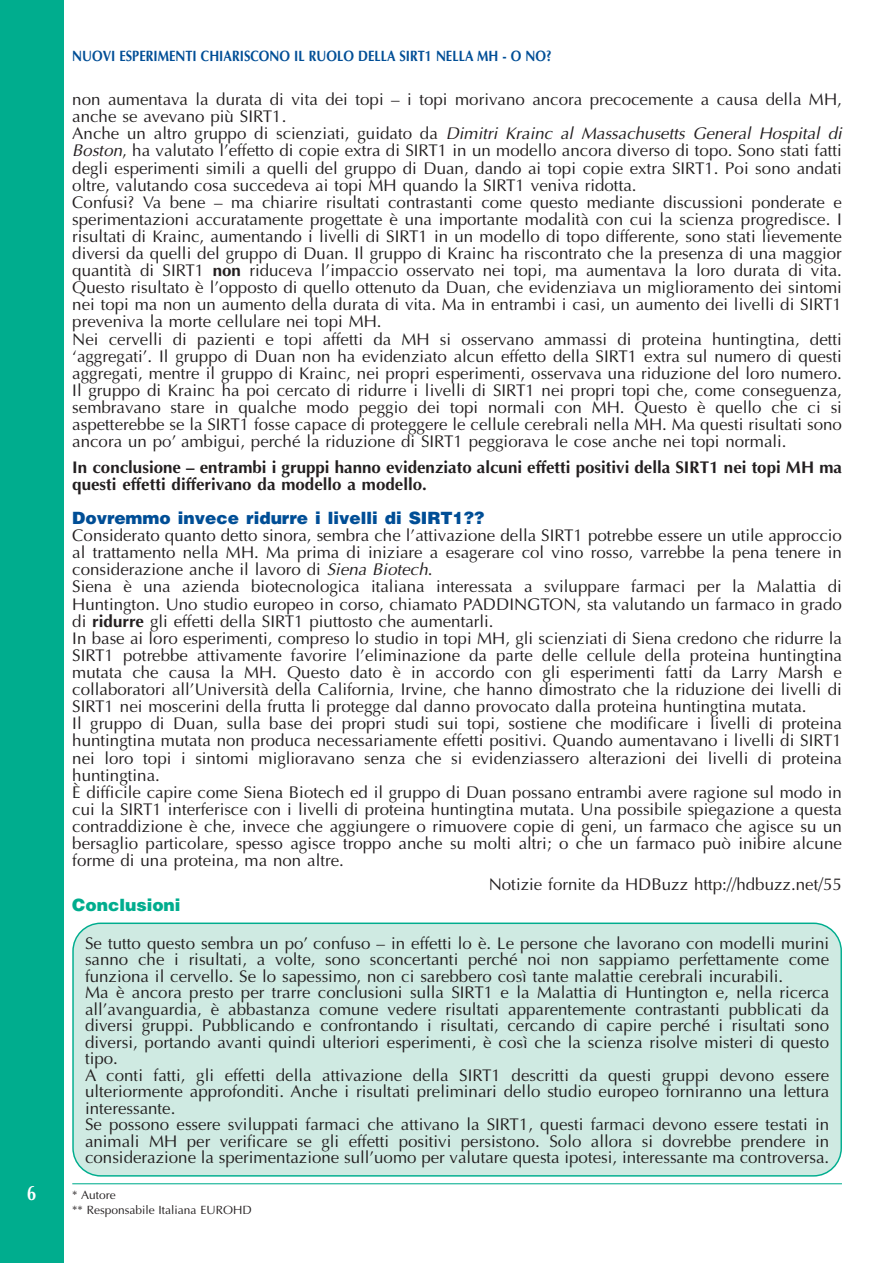
<style>
.page{position:relative;width:893px;height:1263px;background:#fff}
.page>*{position:absolute;margin:0;border:0;box-sizing:border-box;transform-origin:0 0}
.t1{font:700 21px "Optima";color:#fff;scale:.8 1}
.t2{font:16.95px/17.1px "Optima";color:#231f20}
.t3{font:700 16.95px/17.1px "Optima";color:#231f20}
.t4{font:900 16.95px "Helvetica";color:#004e96}
.t5{font:900 16.95px "Helvetica";color:#00ad8e}
.t6{font:700 15px "Optima";color:#004e96;scale:.85 1}
.t7{font:12px/15px "Optima";color:#231f20}
.s1{font-style:italic}
.s2{font-weight:700}
</style>
<div class="page">
<div style="left:0;top:0;width:64px;height:1263px;background:#00ad8e"></div>
<div style="left:72px;top:922px;width:770px;height:254px;background:#cfeae2"></div>
<hr style="left:72px;top:1183px;width:770px;height:1px;background:#00ad8e">
<p class="t1" style="left:27px;top:1184px;width:13px">6</p>
<p class="t6" style="left:72px;top:50px;width:566px">NUOVI ESPERIMENTI CHIARISCONO IL RUOLO DELLA SIRT1 NELLA MH - O NO?</p>
<p class="t2" style="left:72px;top:92px;width:774px">non aumentava la durata di vita dei topi – i topi morivano ancora precocemente a causa della MH, anche se avevano più SIRT1.<br>A n c h e u n a l t ro g r u p po d i s c i e n z i at i , g u i d ato d a <span class="s1">Dimitri Krainc al Massachusetts General Hospital di Boston</span>, ha valutato l’effetto di copie extra di SIRT1 in un modello ancora diverso di topo. Sono stati fatti degli esperimenti simili a quelli del gruppo di Duan, dando ai topi copie extra SIRT1. Poi sono andati oltre, valutando cosa succedeva ai topi MH quando la SIRT1 veniva ridotta.<br>Confusi? Va bene – ma chiarire risultati contrastanti come questo mediante discussioni ponderate e sperimentazioni accuratamente progettate è una importante modalità con cui la scienza progredisce. I risultati di Krainc, aumentando i livelli di SIRT1 in un modello di topo differente, sono stati lievemente diversi da quelli del gruppo di Duan. Il gruppo di Krainc ha riscontrato che la presenza di una maggior quantità di SIRT1 <span class="s2">non</span> riduceva l’impaccio osservato nei topi, ma aumentava la loro durata di vita.<br>Questo risultato è l’opposto di quello ottenuto da Duan, che evidenziava un miglioramento dei sintomi nei topi ma non un aumento della durata di vita. Ma in entrambi i casi, un aumento dei livelli di SIRT1 preveniva la morte cellulare nei topi MH.<br>Nei cervelli di pazienti e topi affetti da MH si osservano ammassi di proteina huntingtina, detti ‘aggregati’. Il gruppo di Duan non ha evidenziato alcun effetto della SIRT1 extra sul numero di questi aggregati, mentre il gruppo di Krainc, nei propri esperimenti, osservava una riduzione del loro numero.<br>Il gruppo di Krainc ha poi cercato di ridurre i livelli di SIRT1 nei propri topi che, come conseguenza, sembravano stare in qualche modo peggio dei topi normali con MH. Questo è quello che ci si aspetterebbe se la SIRT1 fosse capace di proteggere le cellule cerebrali nella MH. Ma questi risultati sono ancora un po’ ambigui, perché la riduzione di SIRT1 peggiorava le cose anche nei topi normali.</p>
<p class="t3" style="left:72px;top:460px;width:771px">In conclusione – entrambi i gruppi hanno evidenziato alcuni effetti positivi della SIRT1 nei topi MH ma questi effetti differivano da modello a modello.</p>
<p class="t4" style="left:72px;top:512px;width:414px">Dovremmo invece ridurre i livelli di SIRT1??</p>
<p class="t2" style="left:72px;top:528px;width:771px">Considerato quanto detto sinora, sembra che l’attivazione della SIRT1 potrebbe essere un utile approccio al trattamento nella MH. Ma prima di iniziare a esagerare col vino rosso, varrebbe la pena tenere in considerazione anche il lavoro di <span class="s1">Siena Biotech</span>.<br>Siena è una azienda biotecnologica italiana interessata a sviluppare farmaci per la Malattia di Huntington. Uno studio europeo in corso, chiamato PADDINGTON, sta valutando un farmaco in grado di <span class="s2">ridurre</span> gli effetti della SIRT1 piuttosto che aumentarli.<br>In base ai loro esperimenti, compreso lo studio in topi MH, gli scienziati di Siena credono che ridurre la SIRT1 potrebbe attivamente favorire l’eliminazione da parte delle cellule della proteina huntingtina mutata che causa la MH. Questo dato è in accordo con gli esperimenti fatti da Larry Marsh e collaboratori all’Università della California, Irvine, che hanno dimostrato che la riduzione dei livelli di SIRT1 nei moscerini della frutta li protegge dal danno provocato dalla proteina huntingtina mutata.<br>Il gruppo di Duan, sulla base dei propri studi sui topi, sostiene che modificare i livelli di proteina huntingtina mutata non produca necessariamente effetti positivi. Quando aumentavano i livelli di SIRT1 nei loro topi i sintomi miglioravano senza che si evidenziassero alterazioni dei livelli di proteina huntingtina.<br>È difficile capire come Siena Biotech ed il gruppo di Duan possano entrambi avere ragione sul modo in cui la SIRT1 interferisce con i livelli di proteina huntingtina mutata. Una possibile spiegazione a questa contraddizione è che, invece che aggiungere o rimuovere copie di geni, un farmaco che agisce su un bersaglio particolare, spesso agisce troppo anche su molti altri; o che un farmaco può inibire alcune forme di una proteina, ma non altre.</p>
<p class="t2" style="left:489px;top:877px;width:355px">Notizie fornite da HDBuzz http://hdbuzz.net/55</p>
<p class="t5" style="left:72px;top:899px;width:110px">Conclusioni</p>
<p class="t2" style="left:85px;top:937px;width:746px;line-height:16.5px">Se tutto questo sembra un po’ confuso – in effetti lo è. Le persone che lavorano con modelli murini sanno che i risultati, a volte, sono sconcertanti perché noi non sappiamo perfettamente come funziona il cervello. Se lo sapessimo, non ci sarebbero così tante malattie cerebrali incurabili.<br>Ma è ancora presto per trarre conclusioni sulla SIRT1 e la Malattia di Huntington e, nella ricerca all’avanguardia, è abbastanza comune vedere risultati apparentemente contrastanti pubblicati da diversi gruppi. Pubblicando e confrontando i risultati, cercando di capire perché i risultati sono diversi, portando avanti quindi ulteriori esperimenti, è così che la scienza risolve misteri di questo tipo.<br>A conti fatti, gli effetti della attivazione della SIRT1 descritti da questi gruppi devono essere ulteriormente approfonditi. Anche i risultati preliminari dello studio europeo forniranno una lettura interessante.<br>Se possono essere sviluppati farmaci che attivano la SIRT1, questi farmaci devono essere testati in animali MH per verificare se gli effetti positivi persistono. Solo allora si dovrebbe prendere in considerazione la sperimentazione sull’uomo per valutare questa ipotesi, interessante ma controversa.</p>
<p class="t7" style="left:72px;top:1189px;width:181px">* Autore<br>** Responsabile Italiana EUROHD</p>
</div>
